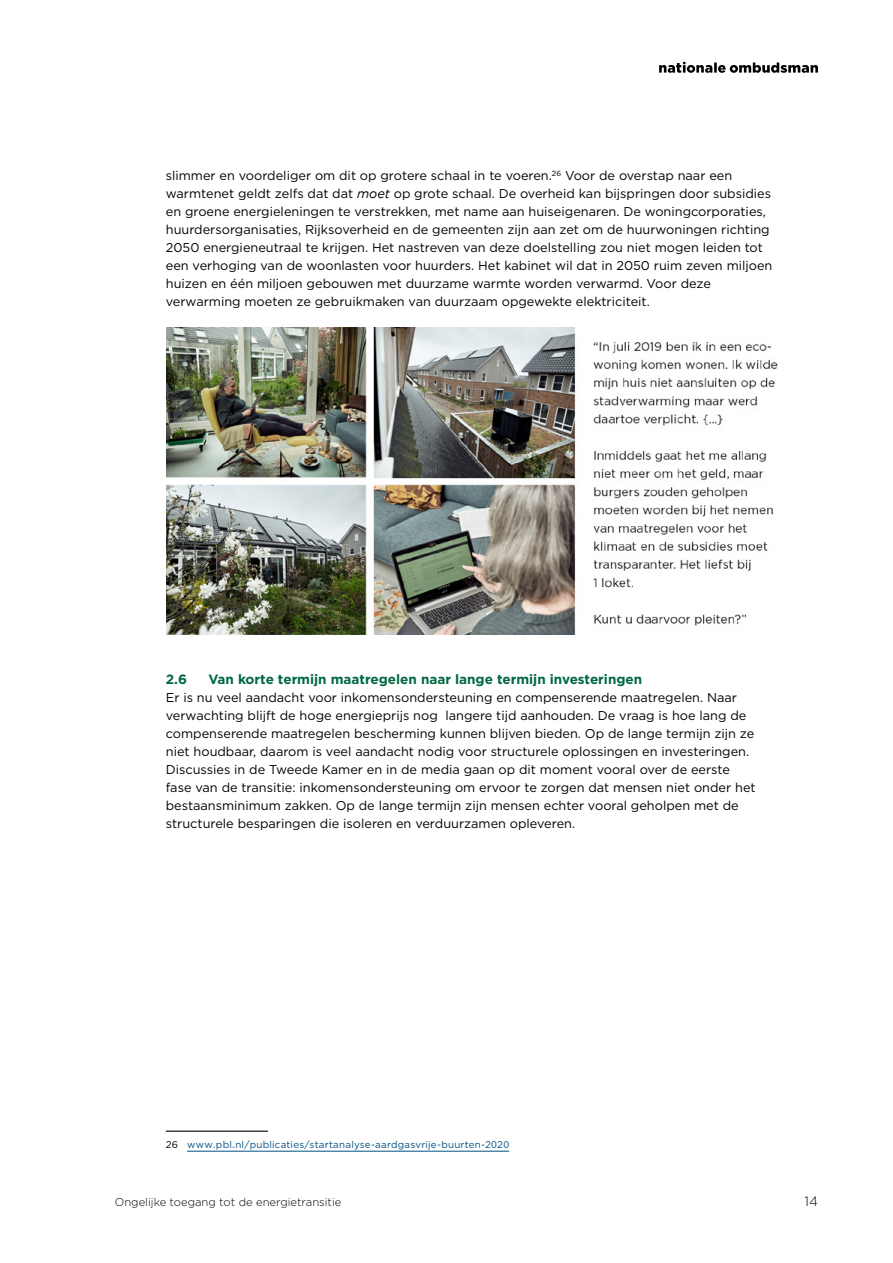
<style>
.page{position:relative;width:893px;height:1263px;background:#fff}
.page>*{position:absolute;margin:0;border:0;box-sizing:border-box;transform-origin:0 0}
.H3_03__Binnenwerk{font:700 13.5px "Gotham";color:#00693f}
.t1{font:300 13.5px "Gotham";color:#000}
.P_05__Binnenwerk_-_b{font:12.75px/18px "Gotham";color:#000}
.t2{font:300 11.25px "Gotham";color:#000}
._08__Binnenwerk_-_Vo{font:9.75px "Gotham";letter-spacing:.025em;color:#005081}
.s1{font-family:"Gotham Book Italic 2"}
.s2{color:#000}
</style>
<div class="page">
<svg style="left:659px;top:62px;width:159px;height:11px"></svg>
<hr style="left:166px;top:1130px;width:102px;height:2px;background:#000">
<hr style="left:187px;top:1151px;width:322px;height:1px;background:#005081">
<img style="left:166px;top:327px;width:612px;height:308px">
<p class="P_05__Binnenwerk_-_b" style="left:166px;top:166px;width:608px">slimmer en voordeliger om dit op grotere schaal in te voeren.<sup>26</sup> Voor de overstap naar een warmtenet geldt zelfs dat dat <span class="s1">moet</span> op grote schaal. De overheid kan bijspringen door subsidies en groene energieleningen te verstrekken, met name aan huiseigenaren. De woningcorporaties, huurdersorganisaties, Rijksoverheid en de gemeenten zijn aan zet om de huurwoningen richting 2050 energieneutraal te krijgen. Het nastreven van deze doelstelling zou niet mogen leiden tot een verhoging van de woonlasten voor huurders. Het kabinet wil dat in 2050 ruim zeven miljoen huizen en één miljoen gebouwen met duurzame warmte worden verwarmd. Voor deze verwarming moeten ze gebruikmaken van duurzaam opgewekte elektriciteit.</p>
<h3 class="H3_03__Binnenwerk" style="left:166px;top:670px;width:23px">2.6</h3>
<h3 class="H3_03__Binnenwerk" style="left:208px;top:670px;width:435px">Van korte termijn maatregelen naar lange termijn investeringen</h3>
<p class="P_05__Binnenwerk_-_b" style="left:166px;top:688px;width:591px">Er is nu veel aandacht voor inkomensondersteuning en compenserende maatregelen. Naar verwachting blijft de hoge energieprijs nog langere tijd aanhouden. De vraag is hoe lang de compenserende maatregelen bescherming kunnen blijven bieden. Op de lange termijn zijn ze niet houdbaar, daarom is veel aandacht nodig voor structurele oplossingen en investeringen.<br>Discussies in de Tweede Kamer en in de media gaan op dit moment vooral over de eerste fase van de transitie: inkomensondersteuning om ervoor te zorgen dat mensen niet onder het bestaansminimum zakken. Op de lange termijn zijn mensen echter vooral geholpen met de structurele besparingen die isoleren en verduurzamen opleveren.</p>
<p class="_08__Binnenwerk_-_Vo" style="left:166px;top:1138px;width:345px"><span class="s2">26</span> www.pbl.nl/publicaties/startanalyse-aardgasvrije-buurten-2020</p>
<p class="t2" style="left:115px;top:1195px;width:228px">Ongelijke toegang tot de energietransitie</p>
<p class="t1" style="left:804px;top:1193px;width:15px">14</p>
</div>
